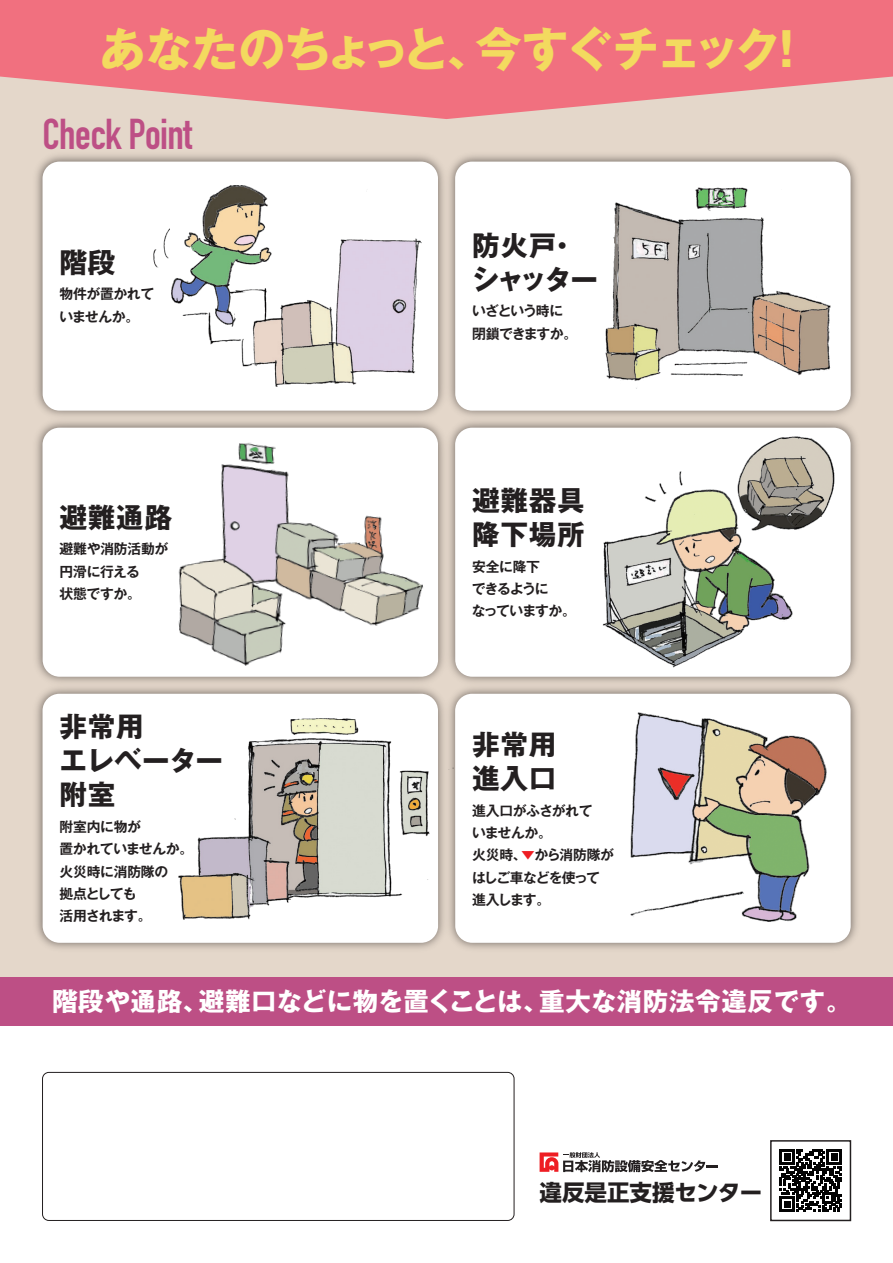
<style>
.page{position:relative;width:893px;height:1263px;background:#fff}
.page>*{position:absolute;margin:0;border:0;box-sizing:border-box;transform-origin:0 0}
.t1{font:700 46.8px "Gothic MB101 Pr 6";letter-spacing:-.08em;color:#f3da5f}
.t2{font:700 42.45px "DIN Condensed";letter-spacing:-.015em;color:#bd4f85}
.t3{font:700 27.6px/34px "Gothic MB101 Pr 6";letter-spacing:.025em;color:#231f20}
.t4{font:700 27.6px/34px "Gothic MB101 Pr 6";letter-spacing:.005em;color:#231f20}
.t5{font:700 27.6px/34px "Gothic MB101 Pr 6";letter-spacing:-.065em;color:#231f20}
.t6{font:700 25.5px "Gothic MB101 Pr 6";letter-spacing:.025em;color:#fff}
.t7{font:700 22.5px "UD Shin Go Pr 6";color:#231f20}
.t8{font:700 13.8px/22.4px "Gothic MB101 Pr 6 De";letter-spacing:-.03em;color:#231f20}
.t9{font:700 13.8px/22.4px "Gothic MB101 Pr 6 De";letter-spacing:-.08em;color:#231f20}
.s1{color:#ee1d23}
</style>
<div class="page">
<div style="left:0;top:3px;width:893px;height:1022px;background:#e4d7ca"></div>
<div style="left:0;top:977px;width:893px;height:48px;background:#bd4f85"></div>
<svg style="left:0;top:0;width:893px;height:119px;fill:#f1707f"></svg>
<div style="left:42px;top:1072px;width:472px;height:149px;border:1px solid #231f20;border-radius:6px"></div>
<img style="left:36px;top:155px;width:821px;height:794px">
<div style="left:43px;top:162px;width:395px;height:249px;background:#fff;border-radius:17px"></div>
<div style="left:455px;top:162px;width:396px;height:249px;background:#fff;border-radius:17px"></div>
<div style="left:43px;top:428px;width:395px;height:249px;background:#fff;border-radius:17px"></div>
<div style="left:455px;top:428px;width:396px;height:249px;background:#fff;border-radius:17px"></div>
<div style="left:43px;top:694px;width:395px;height:249px;background:#fff;border-radius:17px"></div>
<div style="left:455px;top:694px;width:396px;height:249px;background:#fff;border-radius:17px"></div>
<img style="left:631px;top:712px;width:195px;height:209px">
<img style="left:603px;top:437px;width:231px;height:231px">
<img style="left:179px;top:718px;width:274px;height:202px">
<img style="left:154px;top:186px;width:268px;height:200px">
<img style="left:605px;top:187px;width:226px;height:194px">
<img style="left:178px;top:442px;width:245px;height:224px">
<svg style="left:540px;top:1152px;width:178px;height:20px"></svg>
<svg style="left:779px;top:1149px;width:63px;height:63px"></svg>
<div style="left:770px;top:1140px;width:81px;height:81px;border:1px solid #231f20"></div>
<h1 class="t1" style="left:99px;top:10px;width:696px">あなたのちょっと、今すぐチェック!</h1>
<h2 class="t2" style="left:43px;top:105px;width:151px">Check Point</h2>
<h3 class="t3" style="left:60px;top:244px;width:57px">階段</h3>
<p class="t8" style="left:60px;top:282px;width:96px">物件が置かれていませんか。</p>
<h3 class="t3" style="left:60px;top:500px;width:114px">避難通路</h3>
<p class="t8" style="left:60px;top:537px;width:110px">避難や消防活動が円滑に行える<br>状態ですか。</p>
<h3 class="t4" style="left:60px;top:709px;width:165px">非常用<br>エレベーター附室</h3>
<p class="t8" style="left:60px;top:815px;width:135px">附室内に物が<br>置かれていませんか。火災時に消防隊の<br>拠点としても<br>活用されます。</p>
<h3 class="t5" style="left:471px;top:228px;width:128px">防火戸・シャッター</h3>
<p class="t9" style="left:472px;top:299px;width:107px">いざという時に閉鎖できますか。</p>
<h3 class="t3" style="left:472px;top:483px;width:114px">避難器具降下場所</h3>
<p class="t9" style="left:472px;top:554px;width:105px">安全に降下<br>できるように<br>なっていますか。</p>
<h3 class="t3" style="left:472px;top:726px;width:86px">非常用進入口</h3>
<p class="t8" style="left:472px;top:799px;width:144px">進入口がふさがれて<br>いませんか。<br>火災時、<span class="s1">▼</span>から消防隊がはしご車などを使って進入します。</p>
<h3 class="t6" style="left:52px;top:980px;width:801px">階段や通路、避難口などに物を置くことは、重大な消防法令違反です。</h3>
<h3 class="t7" style="left:540px;top:1173px;width:224px">違反是正支援センター</h3>
</div>
